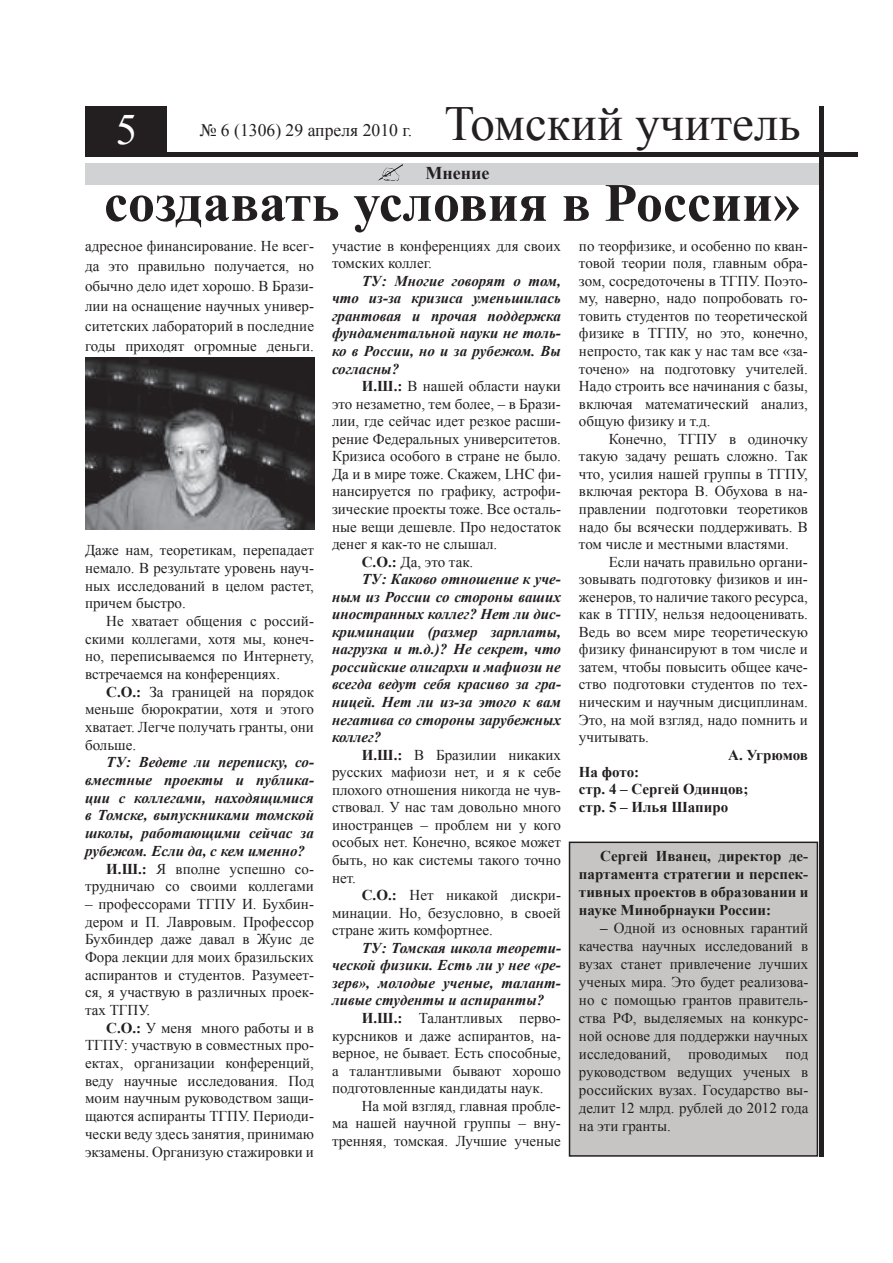
<style>
.page{position:relative;width:893px;height:1263px;background:#fff}
.page>*{position:absolute;margin:0;border:0;box-sizing:border-box;transform-origin:0 0}
.t1{font:700 54px "Times New Roman";color:#231f20}
.t2{font:49.05px "Times New Roman";color:#231f20}
.t3{font:43.2px "Times New Roman";color:#fff}
.t4{font:700 18px "Times New Roman";color:#231f20}
.t5{font:17.7px "Times New Roman";color:#231f20}
.t6{font:15px/17.5px "Times New Roman";color:#231f20;text-align:justify}
.t7{font:italic 700 15px/17.5px "Times New Roman";color:#231f20;text-align:justify}
.t8{font:700 15px/18px "Times New Roman";color:#231f20;text-align:justify}
.s1{font-weight:700}
</style>
<div class="page">
<div style="left:85px;top:163px;width:738px;height:21px;background:#d1d2d4"></div>
<hr style="left:85px;top:152px;width:773px;height:4px;background:#231f20">
<div style="left:85px;top:106px;width:82px;height:50px;background:#231f20"></div>
<hr style="left:819px;top:106px;width:4px;height:1051px;background:#231f20">
<img style="left:378px;top:165px;width:25px;height:16px">
<div style="left:569px;top:842px;width:248px;height:314px;background:#c7c5c4"></div>
<div style="left:569px;top:841px;width:249px;height:316px;border:2px solid #231f20"></div>
<img style="left:85px;top:358px;width:229px;height:172px">
<h3 class="t3" style="left:116px;top:101px;width:23px">5</h3>
<p class="t5" style="left:200px;top:118px;width:214px">№ 6 (1306) 29 апреля 2010 г.</p>
<h2 class="t2" style="left:444px;top:91px;width:358px">Томский учитель</h2>
<p class="t4" style="left:425px;top:161px;width:66px">Мнение</p>
<h1 class="t1" style="left:104px;top:165px;width:698px">создавать условия в России»</h1>
<p class="t6" style="left:85px;top:235px;width:230px;line-height:20.1px">адресное финансирование. Не всег&shy;да это правильно получается, но обычно дело идет хорошо. В Брази&shy;лии на оснащение научных универ&shy;ситетских лабораторий в последние годы приходят огромные деньги.</p>
<p class="t6" style="left:85px;top:541px;width:230px">Даже нам, теоретикам, перепадает немало. В результате уровень науч&shy;ных исследований в целом растет, причем быстро.</p>
<p class="t6" style="left:85px;top:612px;width:230px;text-indent:21px">Не хватает общения с россий&shy;скими коллегами, хотя мы, конеч&shy;но, переписываемся по Интернету, встречаемся на конференциях.</p>
<p class="t6" style="left:85px;top:682px;width:230px;text-indent:21px"><span class="s1">С.О.:</span> За границей на порядок меньше бюрократии, хотя и этого хватает. Легче получать гранты, они больше.</p>
<p class="t7" style="left:106px;top:753px;width:209px">ТУ: Ведете ли переписку, со-</p>
<p class="t7" style="left:85px;top:771px;width:230px">вместные проекты и публика-</p>
<p class="t7" style="left:85px;top:788px;width:230px">ции с коллегами, находящимися</p>
<p class="t7" style="left:85px;top:806px;width:230px">в Томске, выпускниками томской</p>
<p class="t7" style="left:85px;top:824px;width:230px">школы, работающими сейчас за</p>
<p class="t7" style="left:85px;top:841px;width:222px">рубежом. Если да, с кем именно?</p>
<p class="t6" style="left:106px;top:859px;width:209px"><span class="s1">И.Ш.:</span> Я вполне успешно со-</p>
<p class="t6" style="left:85px;top:877px;width:230px">трудничаю со своими коллегами</p>
<p class="t6" style="left:85px;top:895px;width:230px">– профессорами ТГПУ И. Бухбин&shy;дером и П. Лавровым. Профессор Бухбиндер даже давал в Жуис де Фора лекции для моих бразильских аспирантов и студентов. Разумеет&shy;ся, я участвую в различных проек&shy;тах ТГПУ.</p>
<p class="t6" style="left:85px;top:1018px;width:230px;text-indent:21px"><span class="s1">С.О.:</span> У меня много работы и в ТГПУ: участвую в совместных про&shy;ектах, организации конференций, веду научные исследования. Под моим научным руководством защи&shy;щаются аспиранты ТГПУ. Периоди&shy;чески веду здесь занятия, принимаю экзамены. Организую стажировки и</p>
<p class="t6" style="left:332px;top:237px;width:230px">участие в конференциях для своих томских коллег.</p>
<p class="t7" style="left:332px;top:272px;width:230px;text-indent:30px">ТУ: Многие говорят о том, что из-за кризиса уменьшилась грантовая и прочая поддержка фундаментальной науки не толь&shy;ко в России, но и за рубежом. Вы согласны?</p>
<p class="t6" style="left:362px;top:377px;width:201px"><span class="s1">И.Ш.:</span> В нашей области науки</p>
<p class="t6" style="left:332px;top:395px;width:230px">это незаметно, тем более, – в Брази-</p>
<p class="t6" style="left:332px;top:412px;width:230px">лии, где сейчас идет резкое расши-</p>
<p class="t6" style="left:332px;top:430px;width:230px">рение Федеральных университетов.</p>
<p class="t6" style="left:332px;top:447px;width:230px">Кризиса особого в стране не было.</p>
<p class="t6" style="left:332px;top:465px;width:230px">Да и в мире тоже. Скажем, LHC фи-</p>
<p class="t6" style="left:332px;top:482px;width:230px">нансируется по графику, астрофи-</p>
<p class="t6" style="left:332px;top:500px;width:230px">зические проекты тоже. Все осталь-</p>
<p class="t6" style="left:332px;top:517px;width:230px">ные вещи дешевле. Про недостаток</p>
<p class="t6" style="left:332px;top:535px;width:167px">денег я как-то не слышал.</p>
<p class="t6" style="left:362px;top:553px;width:113px"><span class="s1">С.О.:</span> Да, это так.</p>
<p class="t7" style="left:362px;top:570px;width:201px">ТУ: Каково отношение к уче-</p>
<p class="t7" style="left:332px;top:587px;width:230px">ным из России со стороны ваших</p>
<p class="t7" style="left:332px;top:605px;width:230px">иностранных коллег? Нет ли дис-</p>
<p class="t7" style="left:332px;top:623px;width:230px">криминации (размер зарплаты,</p>
<p class="t7" style="left:332px;top:640px;width:230px">нагрузка и т.д.)? Не секрет, что</p>
<p class="t7" style="left:332px;top:658px;width:230px">российские олигархи и мафиози не</p>
<p class="t7" style="left:332px;top:675px;width:230px">всегда ведут себя красиво за гра-</p>
<p class="t7" style="left:332px;top:693px;width:230px">ницей. Нет ли из-за этого к вам</p>
<p class="t7" style="left:332px;top:710px;width:230px">негатива со стороны зарубежных</p>
<p class="t7" style="left:332px;top:728px;width:51px">коллег?</p>
<p class="t6" style="left:362px;top:746px;width:201px"><span class="s1">И.Ш.:</span> В Бразилии никаких</p>
<p class="t6" style="left:332px;top:763px;width:230px">русских мафиози нет, и я к себе</p>
<p class="t6" style="left:332px;top:781px;width:230px">плохого отношения никогда не чув-</p>
<p class="t6" style="left:332px;top:798px;width:230px">ствовал. У нас там довольно много</p>
<p class="t6" style="left:332px;top:816px;width:230px">иностранцев – проблем ни у кого</p>
<p class="t6" style="left:332px;top:833px;width:230px">особых нет. Конечно, всякое может</p>
<p class="t6" style="left:332px;top:851px;width:230px">быть, но как системы такого точно</p>
<p class="t6" style="left:332px;top:868px;width:25px">нет.</p>
<p class="t6" style="left:362px;top:886px;width:201px"><span class="s1">С.О.:</span> Нет никакой дискри-</p>
<p class="t6" style="left:332px;top:904px;width:230px">минации. Но, безусловно, в своей</p>
<p class="t6" style="left:332px;top:921px;width:162px">стране жить комфортнее.</p>
<p class="t7" style="left:332px;top:938px;width:230px;text-indent:30px">ТУ: Томская школа теорети&shy;ческой физики. Есть ли у нее «ре&shy;зерв», молодые ученые, талант&shy;ливые студенты и аспиранты?</p>
<p class="t6" style="left:332px;top:1009px;width:230px;text-indent:30px"><span class="s1">И.Ш.:</span> Талантливых перво&shy;курсников и даже аспирантов, на&shy;верное, не бывает. Есть способные, а талантливыми бывают хорошо подготовленные кандидаты наук.</p>
<p class="t6" style="left:332px;top:1097px;width:230px;text-indent:30px">На мой взгляд, главная пробле&shy;ма нашей научной группы – вну&shy;тренняя, томская. Лучшие ученые</p>
<p class="t6" style="left:579px;top:237px;width:230px">по теорфизике, и особенно по кван&shy;товой теории поля, главным обра&shy;зом, сосредоточены в ТГПУ. Поэто&shy;му, наверно, надо попробовать го&shy;товить студентов по теоретической физике в ТГПУ, но это, конечно, непросто, так как у нас там все «за&shy;точено» на подготовку учителей.<br>Надо строить все начинания с базы, включая математический анализ, общую физику и т.д.</p>
<p class="t6" style="left:579px;top:430px;width:230px;text-indent:30px">Конечно, ТГПУ в одиночку такую задачу решать сложно. Так что, усилия нашей группы в ТГПУ, включая ректора В. Обухова в на&shy;правлении подготовки теоретиков надо бы всячески поддерживать. В том числе и местными властями.</p>
<p class="t6" style="left:579px;top:553px;width:230px;text-indent:30px">Если начать правильно органи&shy;зовывать подготовку физиков и ин&shy;женеров, то наличие такого ресурса, как в ТГПУ, нельзя недооценивать.<br>Ведь во всем мире теоретическую физику финансируют в том числе и затем, чтобы повысить общее каче&shy;ство подготовки студентов по тех&shy;ническим и научным дисциплинам.<br>Это, на мой взгляд, надо помнить и учитывать.</p>
<p class="t8" style="left:728px;top:745px;width:81px">А. Угрюмов</p>
<p class="t8" style="left:579px;top:763px;width:171px;line-height:17.4px;text-align:left">На фото:<br>стр. 4 – Сергей Одинцов; стр. 5 – Илья Шапиро</p>
<p class="t8" style="left:579px;top:846px;width:231px;text-indent:21px">Сергей Иванец, директор де&shy;партамента стратегии и перспек&shy;тивных проектов в образовании и науке Минобрнауки России:</p>
<p class="t6" style="left:579px;top:919px;width:231px;line-height:18px;text-indent:21px"><span class="s1">–</span> Одной из основных гарантий качества научных исследований в вузах станет привлечение лучших ученых мира. Это будет реализова&shy;но с помощью грантов правитель&shy;ства РФ, выделяемых на конкурс&shy;ной основе для поддержки научных исследований, проводимых под руководством ведущих ученых в российских вузах. Государство вы&shy;делит 12 млрд. рублей до 2012 года на эти гранты.</p>
</div>
